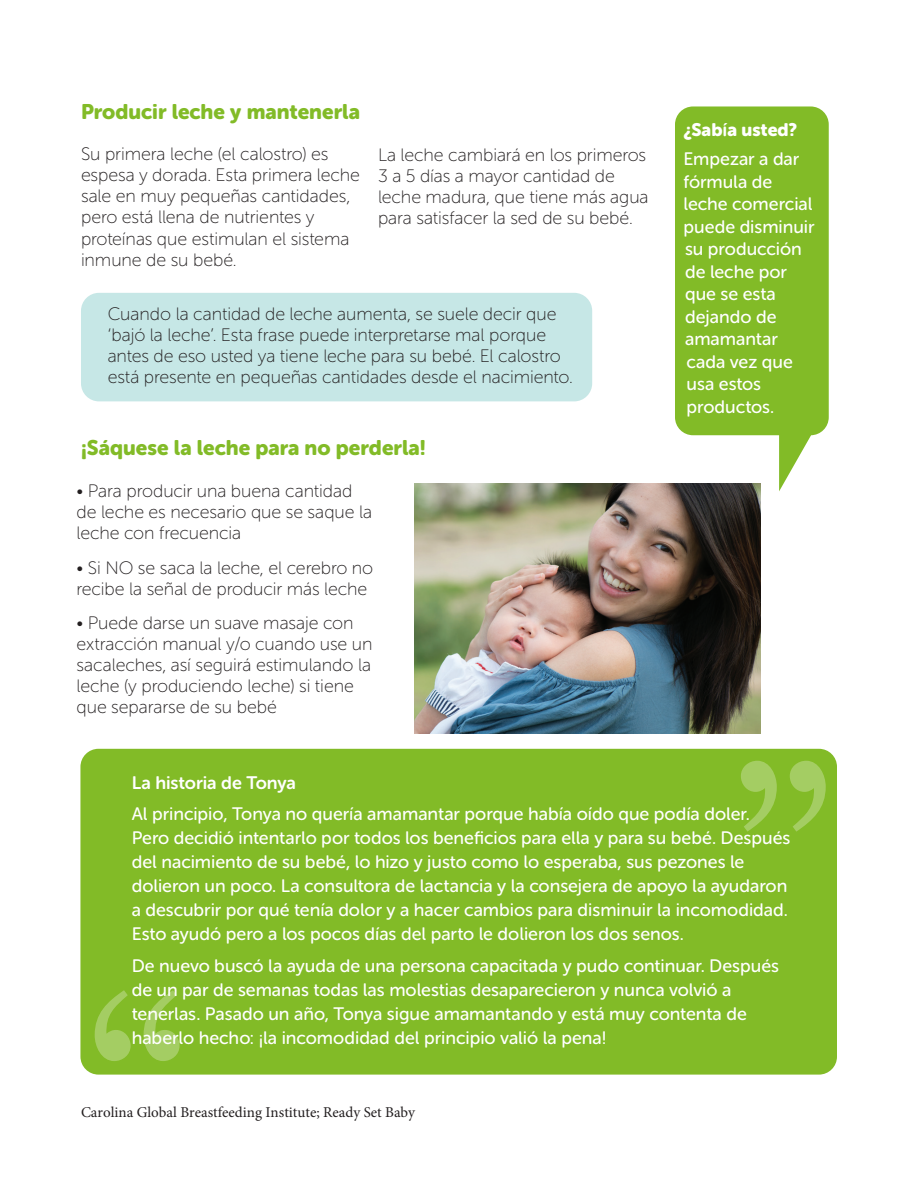
<style>
.page{position:relative;width:918px;height:1188px;background:#fff}
.page>*{position:absolute;margin:0;border:0;box-sizing:border-box;transform-origin:0 0}
.t1{font:21px "Museo Sans Rounded 900";color:#82bb27}
.t2{font:18px/22.5px "Museo Sans Rounded 500";color:#fff}
.t3{font:18px/21px "Museo Sans Rounded 100";letter-spacing:-.005em;color:#231f20}
.t4{font:18px "Museo Sans Rounded 700";color:#fff}
.t5{font:18px "Museo Sans Rounded 900";color:#fff}
.t6{font:15px "Minion Pro";color:#231f20}
.s1{font-family:"Arial Rounded MT Bold"}
</style>
<div class="page">
<img style="left:414px;top:484px;width:346px;height:250px">
<div style="left:81px;top:293px;width:511px;height:108px;background:#c6e7e6;border-radius:18px"></div>
<div style="left:675px;top:106px;width:154px;height:329px;background:#82bb27;border-radius:18px"></div>
<svg style="left:779px;top:435px;width:33px;height:56px"></svg>
<div style="left:80px;top:749px;width:757px;height:326px;background:#82bb27;border-radius:18px"></div>
<svg style="left:741px;top:761px;width:85px;height:71px"></svg>
<svg style="left:95px;top:990px;width:85px;height:71px"></svg>
<p class="t1" style="left:81px;top:100px;width:281px">Producir leche y mantenerla</p>
<p class="t3" style="left:81px;top:144px;width:281px">Su primera leche (el calostro) es espesa y dorada. Esta primera leche sale en muy pequeñas cantidades, pero está llena de nutrientes y proteínas que estimulan el sistema inmune de su bebé.</p>
<p class="t3" style="left:378px;top:144px;width:272px">La leche cambiará en los primeros<br>3 a 5 días a mayor cantidad de leche madura, que tiene más agua para satisfacer la sed de su bebé.</p>
<p class="t3" style="left:108px;top:304px;width:467px">Cuando la cantidad de leche aumenta, se suele decir que ‘bajó la leche’. Esta frase puede interpretarse mal porque antes de eso usted ya tiene leche para su bebé. El calostro está presente en pequeñas cantidades desde el nacimiento.</p>
<p class="t1" style="left:81px;top:436px;width:346px">¡Sáquese la leche para no perderla!</p>
<p class="t3" style="left:76px;top:481px;width:297px">• Para producir una buena cantidad de leche es necesario que se saque la leche con frecuencia</p>
<p class="t3" style="left:76px;top:557px;width:298px">• Si NO se saca la leche, el cerebro no recibe la señal de producir más leche</p>
<p class="t3" style="left:76px;top:613px;width:297px">• Puede darse un suave masaje con extracción manual y/o cuando use un sacaleches, así seguirá estimulando la leche (y produciendo leche) si tiene que separarse de su bebé</p>
<p class="t5" style="left:684px;top:119px;width:115px">¿Sab<span class="s1">í</span>a usted?</p>
<p class="t2" style="left:684px;top:148px;width:133px">Empezar a dar fórmula de leche comercial puede disminuir su producción de leche por que se esta dejando de amamantar cada vez que usa estos productos.</p>
<p class="t4" style="left:132px;top:773px;width:166px">La historia de Tonya</p>
<p class="t2" style="left:132px;top:802px;width:660px;line-height:24px">Al principio, Tonya no quería amamantar porque había oído que podía doler.<br>Pero decidió intentarlo por todos los beneficios para ella y para su bebé. Después del nacimiento de su bebé, lo hizo y justo como lo esperaba, sus pezones le dolieron un poco. La consultora de lactancia y la consejera de apoyo la ayudaron a descubrir por qué tenía dolor y a hacer cambios para disminuir la incomodidad.<br>Esto ayudó pero a los pocos días del parto le dolieron los dos senos.</p>
<p class="t2" style="left:132px;top:953px;width:649px;line-height:24px">De nuevo buscó la ayuda de una persona capacitada y pudo continuar. Después de un par de semanas todas las molestias desaparecieron y nunca volvió a tenerlas. Pasado un año, Tonya sigue amamantando y está muy contenta de haberlo hecho: ¡la incomodidad del principio valió la pena!</p>
<p class="t6" style="left:81px;top:1103px;width:336px">Carolina Global Breastfeeding Institute; Ready Set Baby</p>
</div>
